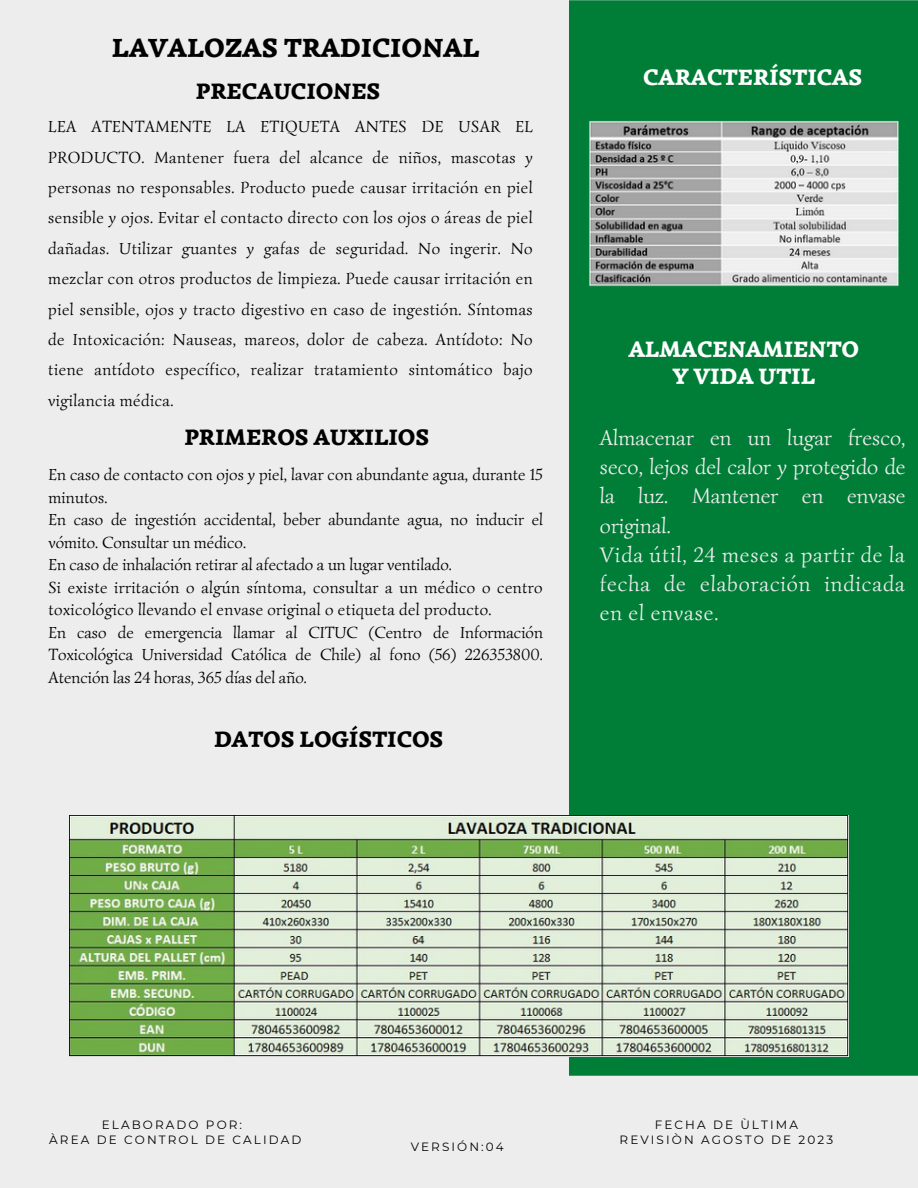
<style>
.page{position:relative;width:918px;height:1188px;background:#ededed}
.page>*{position:absolute;margin:0;border:0;box-sizing:border-box;transform-origin:0 0}
.t1{font:900 26.55px "Simonetta";color:#000}
.t2{font:900 22.5px "Simonetta";color:#000}
.t3{font:900 22.5px/27px "Simonetta";color:#fff;text-align:center}
.t4{font:21.6px/29.2px "Simonetta";color:#ededed}
.t5{font:16.5px/30.3px "Simonetta";color:#000;text-align:justify}
.t6{font:12px/15.8px "Montserrat";letter-spacing:.175em;color:#000;text-align:center}
</style>
<div class="page">
<div style="left:570px;top:0;width:348px;height:1076px;background:#007d37"></div>
<img style="left:589px;top:118px;width:311px;height:174px">
<img style="left:69px;top:815px;width:780px;height:242px">
<p class="t1" style="left:112px;top:31px;width:369px">LAVALOZAS TRADICIONAL</p>
<h2 class="t2" style="left:196px;top:77px;width:186px">PRECAUCIONES</h2>
<h4 class="t5" style="left:48px;top:112px;width:486px">LEA ATENTAMENTE LA ETIQUETA ANTES DE USAR EL PRODUCTO. Mantener fuera del alcance de niños, mascotas y personas no responsables. Producto puede causar irritación en piel sensible y ojos. Evitar el contacto directo con los ojos o áreas de piel dañadas. Utilizar guantes y gafas de seguridad. No ingerir. No mezclar con otros productos de limpieza. Puede causar irritación en piel sensible, ojos y tracto digestivo en caso de ingestión. Síntomas de Intoxicación: Nauseas, mareos, dolor de cabeza. Antídoto: No tiene antídoto específico, realizar tratamiento sintomático bajo vigilancia médica.</h4>
<h3 class="t2" style="left:184px;top:424px;width:246px">PRIMEROS AUXILIOS</h3>
<h2 class="t5" style="left:49px;top:463px;width:496px;line-height:22.5px;text-align:left">En caso de contacto con ojos y piel, lavar con abundante agua, durante 15 minutos.<br>En caso de ingestión accidental, beber abundante agua, no inducir el vómito. Consultar un médico.<br>En caso de inhalación retirar al afectado a un lugar ventilado.<br>Si existe irritación o algún síntoma, consultar a un médico o centro toxicológico llevando el envase original o etiqueta del producto.<br>En caso de emergencia llamar al CITUC (Centro de Información Toxicológica Universidad Católica de Chile) al fono (56) 226353800.<br>Atención las 24 horas, 365 días del año.</h2>
<p class="t2" style="left:214px;top:725px;width:231px">DATOS LOGÍSTICOS</p>
<h1 class="t3" style="left:643px;top:64px;width:221px">CARACTERÍSTICAS</h1>
<h2 class="t3" style="left:629px;top:336px;width:232px">ALMACENAMIENTO<br>Y VIDA UTIL</h2>
<h4 class="t4" style="left:600px;top:423px;width:307px">Almacenar en un lugar fresco, seco, lejos del calor y protegido de la luz. Mantener en envase original.<br>Vida útil, 24 meses a partir de la fecha de elaboración indicada en el envase.</h4>
<h2 class="t6" style="left:102px;top:1116px;width:142px">ELABORADO POR:</h2>
<p class="t6" style="left:49px;top:1132px;width:254px">ÀREA DE CONTROL DE CALIDAD</p>
<p class="t6" style="left:411px;top:1139px;width:95px">VERSIÓN:04</p>
<p class="t6" style="left:620px;top:1116px;width:215px">FECHA DE ÙLTIMA<br>REVISIÒN AGOSTO DE 2023</p>
</div>
